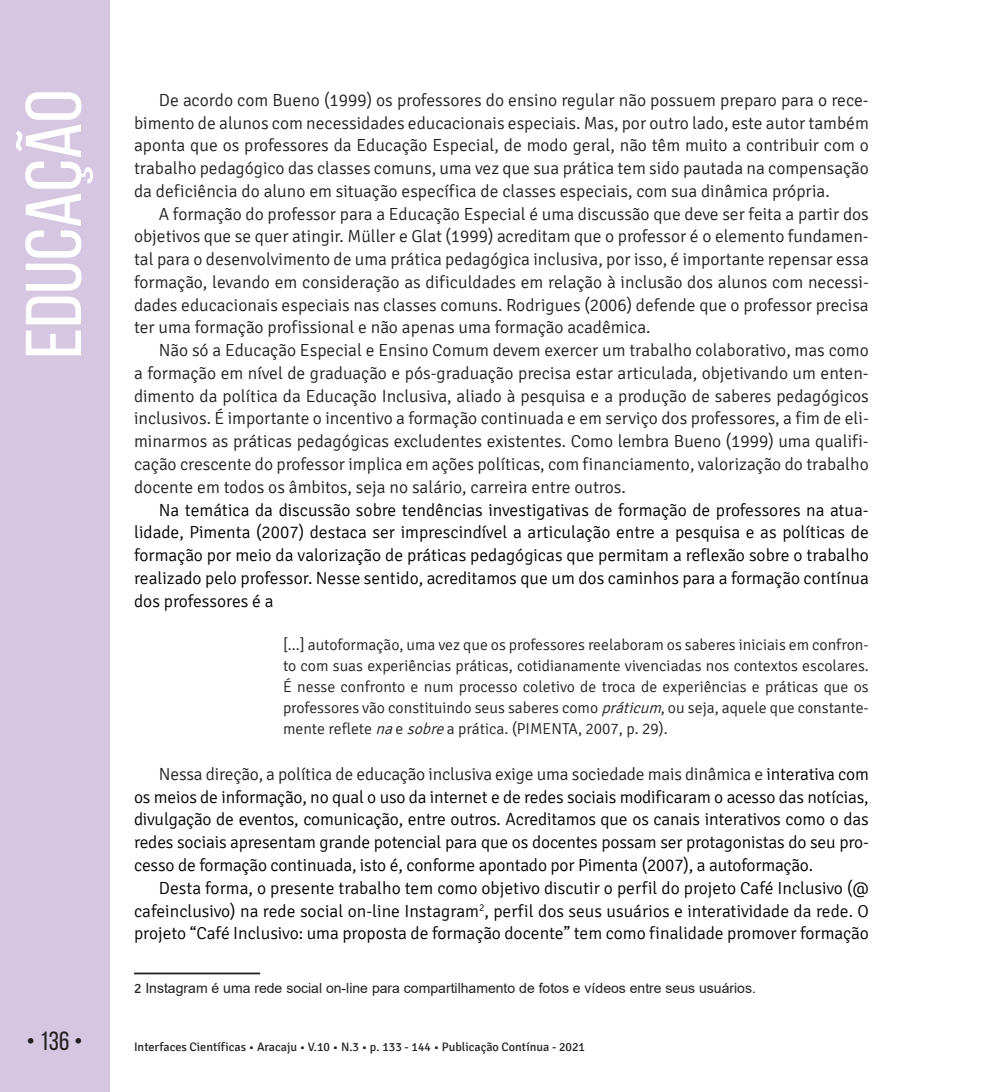
<style>
.page{position:relative;width:993px;height:1092px;background:#fff}
.page>*{position:absolute;margin:0;border:0;box-sizing:border-box;transform-origin:0 0}
.t1{font:78.75px "Bebas Neue";color:#fff;scale:1.09 1}
.t2{font:26.25px "Bebas Neue";color:#231f20}
.t3{font:300 17.5px/22.8px "Signika";color:#231f20;text-align:justify}
.t4{font:300 17.5px/22.8px "Signika";letter-spacing:-.005em;color:#000001;text-align:justify}
.t5{font:300 15.75px/21px "Signika";color:#231f20;text-align:justify}
.t6{font:14px "Arial";color:#231f20}
.t7{font:12.25px "Signika";color:#231f20}
.s1{font-style:italic}
.s2{color:#231f20}
.s3{font-family:"Signika"}
</style>
<div class="page">
<div style="left:0;top:0;width:109px;height:1091px;background:#d5c6e1"></div>
<hr style="left:134px;top:972px;width:126px;height:2px;background:#231f20">
<h1 class="t1" style="left:11px;top:358px;width:248px;rotate:-90deg">EDUCAÇÃO</h1>
<p class="t3" style="left:134px;top:89px;width:736px;text-indent:25px">De acordo com Bueno (1999) os professores do ensino regular não possuem preparo para o rece&shy;bimento de alunos com necessidades educacionais especiais. Mas, por outro lado, este autor também aponta que os professores da Educação Especial, de modo geral, não têm muito a contribuir com o trabalho pedagógico das classes comuns, uma vez que sua prática tem sido pautada na compensação da deficiência do aluno em situação específica de classes especiais, com sua dinâmica própria.</p>
<p class="t3" style="left:134px;top:203px;width:736px;text-indent:25px">A formação do professor para a Educação Especial é uma discussão que deve ser feita a partir dos objetivos que se quer atingir. Müller e Glat (1999) acreditam que o professor é o elemento fundamen&shy;tal para o desenvolvimento de uma prática pedagógica inclusiva, por isso, é importante repensar essa formação, levando em consideração as dificuldades em relação à inclusão dos alunos com necessi&shy;dades educacionais especiais nas classes comuns. Rodrigues (2006) defende que o professor precisa ter uma formação profissional e não apenas uma formação acadêmica.</p>
<p class="t3" style="left:134px;top:339px;width:736px;text-indent:25px">Não só a Educação Especial e Ensino Comum devem exercer um trabalho colaborativo, mas como a formação em nível de graduação e pós-graduação precisa estar articulada, objetivando um enten&shy;dimento da política da Educação Inclusiva, aliado à pesquisa e a produção de saberes pedagógicos inclusivos. É importante o incentivo a formação continuada e em serviço dos professores, a fim de eli&shy;minarmos as práticas pedagógicas excludentes existentes. Como lembra Bueno (1999) uma qualifi&shy;cação crescente do professor implica em ações políticas, com financiamento, valorização do trabalho docente em todos os âmbitos, seja no salário, carreira entre outros.</p>
<p class="t4" style="left:134px;top:498px;width:736px;text-indent:25px">Na temática da discussão sobre tendências investigativas de formação de professores na atua&shy;lidade, Pimenta (2007) destaca ser imprescindível a articulação entre a pesquisa e as políticas de formação por meio da valorização de práticas pedagógicas que permitam a reflexão sobre o trabalho realizado pelo professor. Nesse sentido, acreditamos que um dos caminhos para a formação contínua dos professores é a</p>
<p class="t5" style="left:283px;top:634px;width:587px">[...] autoformação, uma vez que os professores reelaboram os saberes iniciais em confron&shy;to com suas experiências práticas, cotidianamente vivenciadas nos contextos escolares.<br>É nesse confronto e num processo coletivo de troca de experiências e práticas que os professores vão constituindo seus saberes como <span class="s1">práticum</span>, ou seja, aquele que constante&shy;mente reflete <span class="s1">na</span>e <span class="s1">sobre</span>a prática. (PIMENTA, 2007, p. 29).</p>
<p class="t4" style="left:134px;top:763px;width:736px;text-indent:25px"><span class="s2">Nessa direção, a política de educação inclusiva exige uma sociedade mais dinâmica e</span> interativa com os meios de informação, no qual o uso da internet e de redes sociais modificaram o acesso das notícias, divulgação de eventos, comunicação, entre outros. Acreditamos que os canais interativos como o das redes sociais apresentam grande potencial para que os docentes possam ser protagonistas do seu pro&shy;cesso de formação continuada, isto é, conforme apontado por Pimenta (2007), a autoformação.</p>
<p class="t4" style="left:134px;top:876px;width:736px;text-indent:25px">Desta forma, o presente trabalho tem como objetivo discutir o perfil do projeto Café Inclusivo (@ cafeinclusivo) na rede social on-line Instagram<sup>2</sup>, perfil dos seus usuários e interatividade da rede. O projeto “Café Inclusivo: uma proposta de formação docente” tem como finalidade promover formação</p>
<p class="t6" style="left:134px;top:978px;width:623px"><span class="s3">2</span> Instagram é uma rede social on-line para compartilhamento de fotos e vídeos entre seus usuários.</p>
<h2 class="t2" style="left:26px;top:1026px;width:58px">• 136 •</h2>
<p class="t7" style="left:134px;top:1040px;width:452px">Interfaces Científicas • Aracaju • V.10 • N.3 • p. 133 - 144 • Publicação Contínua - 2021</p>
</div>
